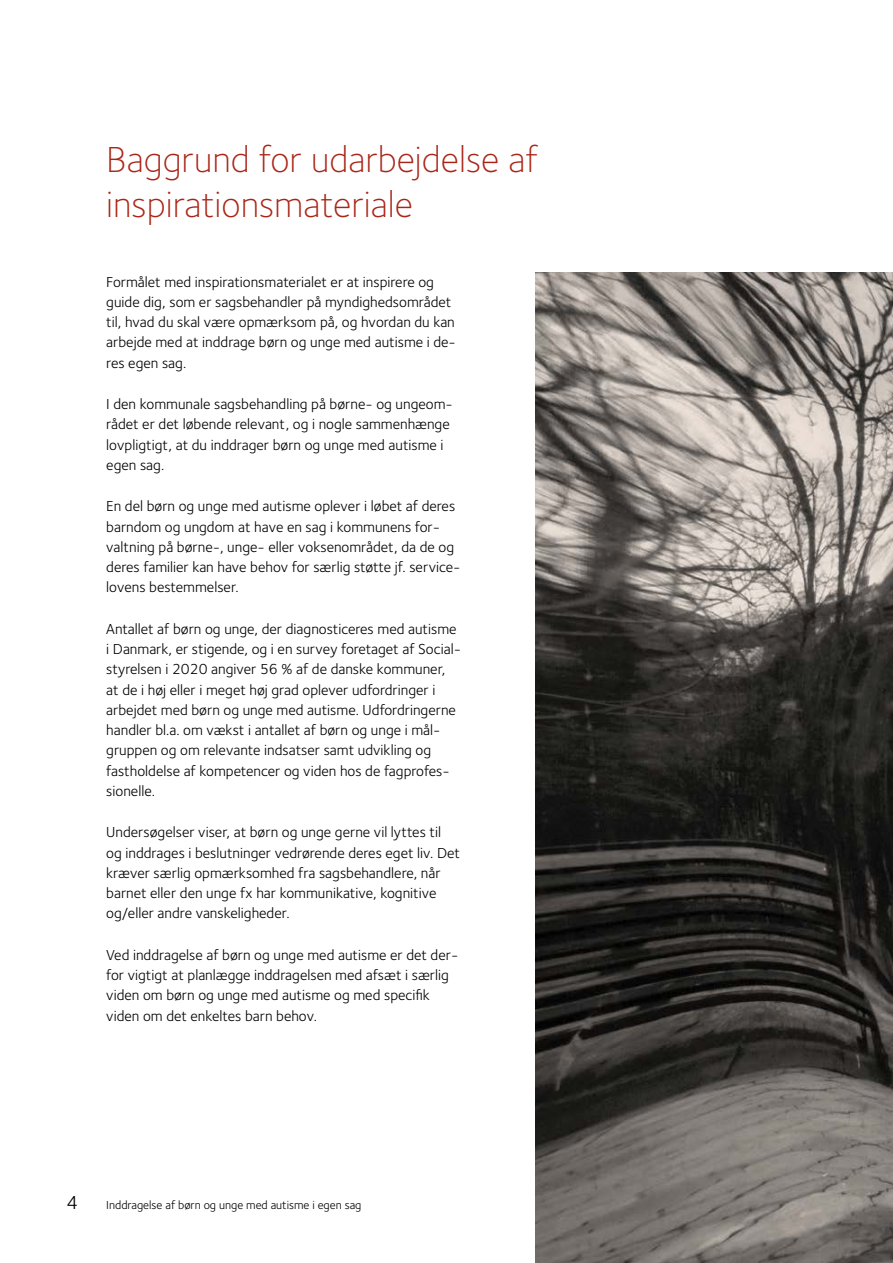
<style>
.page{position:relative;width:893px;height:1263px;background:#fff}
.page>*{position:absolute;margin:0;border:0;box-sizing:border-box;transform-origin:0 0}
.Overskrift{font:300 37.5px "Foundry Sterling";color:#aa2517}
.t1{font:19.5px "Foundry Sterling";color:#000}
.brodtxt{font:15px/20.2px "Foundry Sterling";color:#000}
.t2{font:12px "Foundry Sterling Book 2";color:#000}
</style>
<div class="page">
<img style="left:535px;top:272px;width:358px;height:991px">
<p class="Overskrift" style="left:106px;top:138px;width:433px">Baggrund for udarbejdelse af</p>
<p class="Overskrift" style="left:106px;top:183px;width:308px">inspirationsmateriale</p>
<p class="brodtxt" style="left:106px;top:272px;width:351px">Formålet med inspirationsmaterialet er at inspirere og guide dig, som er sagsbehandler på myndighedsområdet til, hvad du skal være opmærksom på, og hvordan du kan arbejde med at inddrage børn og unge med autisme i de&shy;res egen sag.</p>
<p class="brodtxt" style="left:106px;top:394px;width:348px">I den kommunale sagsbehandling på børne- og ungeom&shy;rådet er det løbende relevant, og i nogle sammenhænge lovpligtigt, at du inddrager børn og unge med autisme i egen sag.</p>
<p class="brodtxt" style="left:106px;top:496px;width:356px">En del børn og unge med autisme oplever i løbet af deres barndom og ungdom at have en sag i kommunens for&shy;valtning på børne-, unge- eller voksenområdet, da de og deres familier kan have behov for særlig støtte jf. service&shy;lovens bestemmelser.</p>
<p class="brodtxt" style="left:106px;top:619px;width:356px">Antallet af børn og unge, der diagnosticeres med autisme i Danmark, er stigende, og i en survey foretaget af Social&shy;styrelsen i 2020 angiver 56 % af de danske kommuner, at de i høj eller i meget høj grad oplever udfordringer i arbejdet med børn og unge med autisme. Udfordringerne handler bl.a. om vækst i antallet af børn og unge i mål&shy;gruppen og om relevante indsatser samt udvikling og fastholdelse af kompetencer og viden hos de fagprofes&shy;sionelle.</p>
<p class="brodtxt" style="left:106px;top:822px;width:355px">Undersøgelser viser, at børn og unge gerne vil lyttes til og inddrages i beslutninger vedrørende deres eget liv. Det kræver særlig opmærksomhed fra sagsbehandlere, når barnet eller den unge fx har kommunikative, kognitive og/eller andre vanskeligheder.</p>
<p class="brodtxt" style="left:106px;top:945px;width:354px">Ved inddragelse af børn og unge med autisme er det der&shy;for vigtigt at planlægge inddragelsen med afsæt i særlig viden om børn og unge med autisme og med specifik viden om det enkeltes barn behov.</p>
<h2 class="t1" style="left:66px;top:1191px;width:13px">4</h2>
<p class="t2" style="left:106px;top:1198px;width:257px">Inddragelse af børn og unge med autisme i egen sag</p>
</div>
